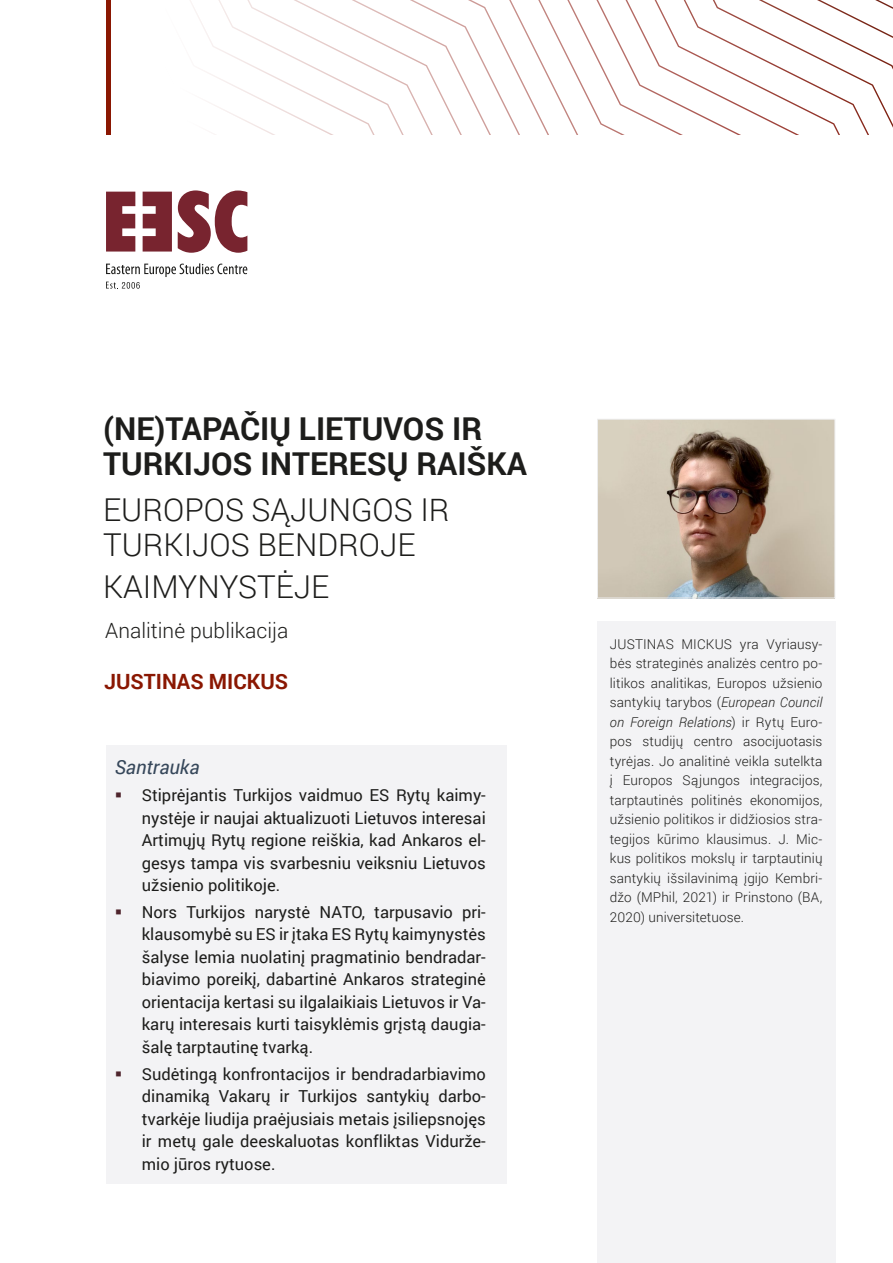
<style>
.page{position:relative;width:893px;height:1263px;background:#fff}
.page>*{position:absolute;margin:0;border:0;box-sizing:border-box;transform-origin:0 0}
.t1{font:300 31.5px/34.5px "Roboto";color:#1d1d1b}
.t2{font:700 31.5px/34.5px "Roboto";color:#1d1d1b}
.t3{font:300 21px "Roboto";color:#1d1d1b}
.t4{font:700 21px "Roboto";color:#8a1702}
._03_III_lygio_paantr{font:italic 19.5px "Roboto";color:#36475a}
.t5{font:16.5px/22.5px "Roboto";color:#1d1d1b;text-align:justify}
.t6{font:300 13.5px/19.5px "Roboto";letter-spacing:.01em;color:#1d1d1b;text-align:justify}
.s1{font-style:italic}
</style>
<div class="page">
<div style="left:106px;top:0;width:5px;height:135px;background:#8a1702"></div>
<svg style="left:190px;top:0;width:703px;height:135px"></svg>
<svg style="left:106px;top:190px;width:141px;height:63px"></svg>
<svg style="left:106px;top:263px;width:141px;height:26px"></svg>
<div style="left:597px;top:622px;width:238px;height:641px;background:#f3f3f5"></div>
<div style="left:106px;top:745px;width:401px;height:439px;background:#f3f3f5"></div>
<img style="left:599px;top:421px;width:234px;height:175px">
<div style="left:597px;top:419px;width:238px;height:179px;border:1px solid #ededed"></div>
<p class="t2" style="left:103px;top:410px;width:425px">(NE)TAPAČIŲ LIETUVOS IR<br>TURKIJOS INTERESŲ RAIŠKA</p>
<p class="t1" style="left:103px;top:492px;width:348px">EUROPOS SĄJUNGOS IR<br>TURKIJOS BENDROJE</p>
<p class="t1" style="left:103px;top:568px;width:228px">KAIMYNYSTĖJE</p>
<p class="t3" style="left:105px;top:616px;width:185px">Analitinė publikacija</p>
<p class="t4" style="left:104px;top:667px;width:185px">JUSTINAS MICKUS</p>
<p class="_03_III_lygio_paantr" style="left:115px;top:754px;width:86px">Santrauka</p>
<p class="t5" style="left:142px;top:783px;width:345px">Stiprėjantis Turkijos vaidmuo ES Rytų kaimy&shy;nystėje ir naujai aktualizuoti Lietuvos interesai Artimųjų Rytų regione reiškia, kad Ankaros el&shy;gesys tampa vis svarbesniu veiksniu Lietuvos užsienio politikoje.</p>
<p class="t5" style="left:142px;top:900px;width:346px">Nors Turkijos narystė NATO, tarpusavio pri&shy;klausomybė su ES ir įtaka ES Rytų kaimynystės šalyse lemia nuolatinį pragmatinio bendradar&shy;biavimo poreikį, dabartinė Ankaros strateginė orientacija kertasi su ilgalaikiais Lietuvos ir Va&shy;karų interesais kurti taisyklėmis grįstą daugia&shy;šalę tarptautinę tvarką.</p>
<p class="t5" style="left:142px;top:1062px;width:345px">Sudėtingą konfrontacijos ir bendradarbiavimo dinamiką Vakarų ir Turkijos santykių darbo&shy;tvarkėje liudija praėjusiais metais įsiliepsnojęs ir metų gale deeskaluotas konfliktas Vidurže&shy;mio jūros rytuose.</p>
<p class="t6" style="left:610px;top:634px;width:214px">JUSTINAS MICKUS yra Vyriausy&shy;bės strateginės analizės centro po&shy;litikos analitikas, Europos užsienio santykių tarybos (<span class="s1">European Council on Foreign Relations</span>) ir Rytų Euro&shy;pos studijų centro asocijuotasis tyrėjas. Jo analitinė veikla sutelkta į Europos Sąjungos integracijos, tarptautinės politinės ekonomijos, užsienio politikos ir didžiosios stra&shy;tegijos kūrimo klausimus. J. Mic&shy;kus politikos mokslų ir tarptautinių santykių išsilavinimą įgijo Kembri&shy;džo (MPhil, 2021) ir Prinstono (BA, 2020) universitetuose.</p>
</div>
